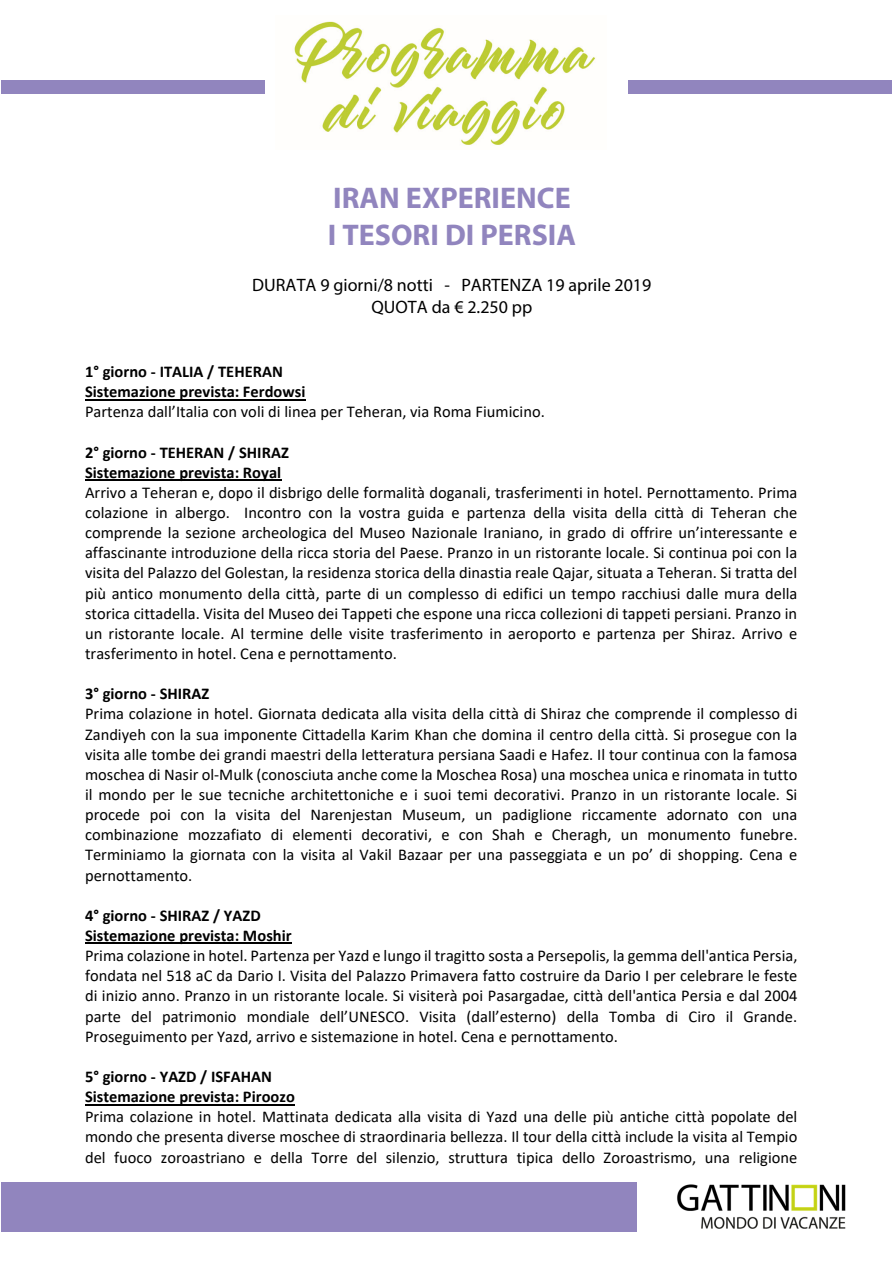
<style>
.page{position:relative;width:893px;height:1263px;background:#fff}
.page>*{position:absolute;margin:0;border:0;box-sizing:border-box;transform-origin:0 0}
.t1{font:700 30px/37.2px "Myriad Pro";color:#9185be}
.t2{font:18px/21.8px "Myriad Pro";color:#000;text-align:center}
.t3{font:16.5px/20.1px "Calibri";color:#000;text-align:justify}
.t4{font:700 16.5px/20.1px "Calibri";color:#000}
</style>
<div class="page">
<img style="left:294px;top:21px;width:302px;height:124px">
<div style="left:1px;top:80px;width:263px;height:13px;background:#9185be"></div>
<div style="left:628px;top:80px;width:263px;height:13px;background:#9185be"></div>
<div style="left:1px;top:1182px;width:636px;height:50px;background:#9185be"></div>
<img style="left:677px;top:1184px;width:169px;height:45px">
<hr style="left:85px;top:399px;width:220px;height:1px;background:#000">
<hr style="left:85px;top:480px;width:196px;height:1px;background:#000">
<hr style="left:85px;top:943px;width:207px;height:1px;background:#000">
<hr style="left:85px;top:1104px;width:210px;height:1px;background:#000">
<h1 class="t1" style="left:328px;top:182px;width:250px">IRAN EXPERIENCE<br>I TESORI DI PERSIA</h1>
<p class="t2" style="left:252px;top:276px;width:401px">DURATA 9 giorni/8 notti - PARTENZA 19 aprile 2019<br>QUOTA da € 2.250 pp</p>
<p class="t4" style="left:85px;top:363px;width:222px">1° giorno ‐ ITALIA / TEHERAN<br>Sistemazione prevista: Ferdowsi</p>
<p class="t3" style="left:85px;top:403px;width:461px">Partenza dall’Italia con voli di linea per Teheran, via Roma Fiumicino.</p>
<p class="t4" style="left:85px;top:443px;width:205px">2° giorno ‐ TEHERAN / SHIRAZ<br>Sistemazione prevista: Royal</p>
<p class="t3" style="left:85px;top:484px;width:714px">Arrivo a Teheran e, dopo il disbrigo delle formalità doganali, trasferimenti in hotel. Pernottamento. Prima colazione in albergo. Incontro con la vostra guida e partenza della visita della città di Teheran che comprende la sezione archeologica del Museo Nazionale Iraniano, in grado di offrire un’interessante e affascinante introduzione della ricca storia del Paese. Pranzo in un ristorante locale. Si continua poi con la visita del Palazzo del Golestan, la residenza storica della dinastia reale Qajar, situata a Teheran. Si tratta del più antico monumento della città, parte di un complesso di edifici un tempo racchiusi dalle mura della storica cittadella. Visita del Museo dei Tappeti che espone una ricca collezioni di tappeti persiani. Pranzo in un ristorante locale. Al termine delle visite trasferimento in aeroporto e partenza per Shiraz. Arrivo e trasferimento in hotel. Cena e pernottamento.</p>
<p class="t4" style="left:85px;top:685px;width:126px">3° giorno ‐ SHIRAZ</p>
<p class="t3" style="left:85px;top:705px;width:714px">Prima colazione in hotel. Giornata dedicata alla visita della città di Shiraz che comprende il complesso di Zandiyeh con la sua imponente Cittadella Karim Khan che domina il centro della città. Si prosegue con la visita alle tombe dei grandi maestri della letteratura persiana Saadi e Hafez. Il tour continua con la famosa moschea di Nasir ol‐Mulk (conosciuta anche come la Moschea Rosa) una moschea unica e rinomata in tutto il mondo per le sue tecniche architettoniche e i suoi temi decorativi. Pranzo in un ristorante locale. Si procede poi con la visita del Narenjestan Museum, un padiglione riccamente adornato con una combinazione mozzafiato di elementi decorativi, e con Shah e Cheragh, un monumento funebre.<br>Terminiamo la giornata con la visita al Vakil Bazaar per una passeggiata e un po’ di shopping. Cena e pernottamento.</p>
<p class="t4" style="left:85px;top:907px;width:208px">4° giorno ‐ SHIRAZ / YAZD<br>Sistemazione prevista: Moshir</p>
<p class="t3" style="left:85px;top:947px;width:714px">Prima colazione in hotel. Partenza per Yazd e lungo il tragitto sosta a Persepolis, la gemma dell'antica Persia, fondata nel 518 aC da Dario I. Visita del Palazzo Primavera fatto costruire da Dario I per celebrare le feste di inizio anno. Pranzo in un ristorante locale. Si visiterà poi Pasargadae, città dell'antica Persia e dal 2004 parte del patrimonio mondiale dell’UNESCO. Visita (dall’esterno) della Tomba di Ciro il Grande.<br>Proseguimento per Yazd, arrivo e sistemazione in hotel. Cena e pernottamento.</p>
<p class="t4" style="left:85px;top:1068px;width:211px">5° giorno ‐ YAZD / ISFAHAN<br>Sistemazione prevista: Piroozo</p>
<p class="t3" style="left:85px;top:1108px;width:714px">Prima colazione in hotel. Mattinata dedicata alla visita di Yazd una delle più antiche città popolate del mondo che presenta diverse moschee di straordinaria bellezza. Il tour della città include la visita al Tempio del fuoco zoroastriano e della Torre del silenzio, struttura tipica dello Zoroastrismo, una religione</p>
</div>
